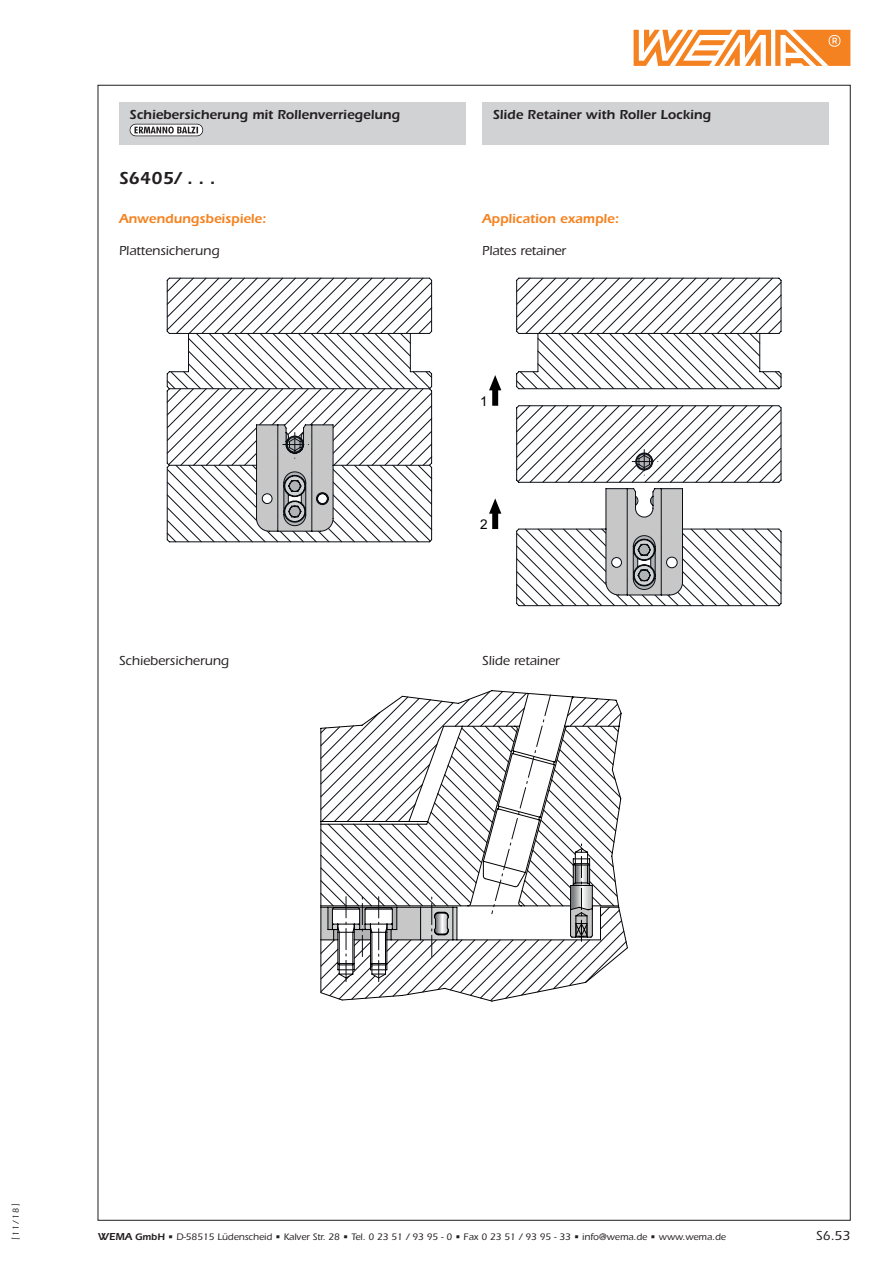
<style>
.page{position:relative;width:893px;height:1263px;background:#fff}
.page>*{position:absolute;margin:0;border:0;box-sizing:border-box;transform-origin:0 0}
.t1{font:600 18px "Itc Eras";color:#231f20}
.t2{font:600 13.5px "Itc Eras";color:#231f20}
.t3{font:500 13.5px "Itc Eras";color:#231f20}
.t4{font:600 13.5px "Itc Eras";color:#f58220}
.t5{font:13.5px "Arial";color:#000001}
.t6{font:500 9.75px "Itc Eras";color:#231f20}
.t7{font:500 9px "Itc Eras";color:#231f20;scale:.95 1}
.s1{font-weight:600;font-size:10.5px}
.s2{font-weight:600}
</style>
<div class="page">
<div style="left:119px;top:102px;width:347px;height:43px;background:#d1d2d4"></div>
<div style="left:482px;top:102px;width:347px;height:43px;background:#d1d2d4"></div>
<svg style="left:634px;top:30px;width:216px;height:36px"></svg>
<svg style="left:130px;top:124px;width:73px;height:12px"></svg>
<svg style="left:516px;top:277px;width:266px;height:329px"></svg>
<svg style="left:167px;top:277px;width:265px;height:265px"></svg>
<svg style="left:489px;top:375px;width:12px;height:31px"></svg>
<svg style="left:257px;top:425px;width:425px;height:181px"></svg>
<svg style="left:320px;top:695px;width:308px;height:306px"></svg>
<p class="t2" style="left:130px;top:106px;width:272px">Schiebersicherung mit Rollenverriegelung</p>
<p class="t2" style="left:493px;top:107px;width:220px">Slide Retainer with Roller Locking</p>
<p class="t1" style="left:119px;top:167px;width:98px">S6405/ . . .</p>
<p class="t4" style="left:119px;top:210px;width:149px">Anwendungsbeispiele:</p>
<p class="t3" style="left:119px;top:243px;width:102px">Plattensicherung</p>
<p class="t3" style="left:119px;top:653px;width:112px">Schiebersicherung</p>
<p class="t4" style="left:482px;top:210px;width:138px">Application example:</p>
<p class="t3" style="left:482px;top:243px;width:86px">Plates retainer</p>
<p class="t5" style="left:480px;top:392px;width:9px">1</p>
<p class="t5" style="left:480px;top:515px;width:9px">2</p>
<p class="t3" style="left:482px;top:653px;width:79px">Slide retainer</p>
<p class="t7" style="left:10px;top:1206px;width:4px;rotate:-90deg">]</p>
<p class="t7" style="left:11px;top:1240px;width:36px;rotate:-90deg">[11/18</p>
<p class="t6" style="left:98px;top:1231px;width:630px"><span class="s1">WEMA</span> <span class="s2">GmbH</span> • D-58515 Lüdenscheid • Kalver Str. 28 • Tel. 0 23 51 / 93 95 - 0 • Fax 0 23 51 / 93 95 - 33 • info@wema.de • www.wema.de</p>
<h2 class="t3" style="left:816px;top:1227px;width:36px">S6.53</h2>
</div>
